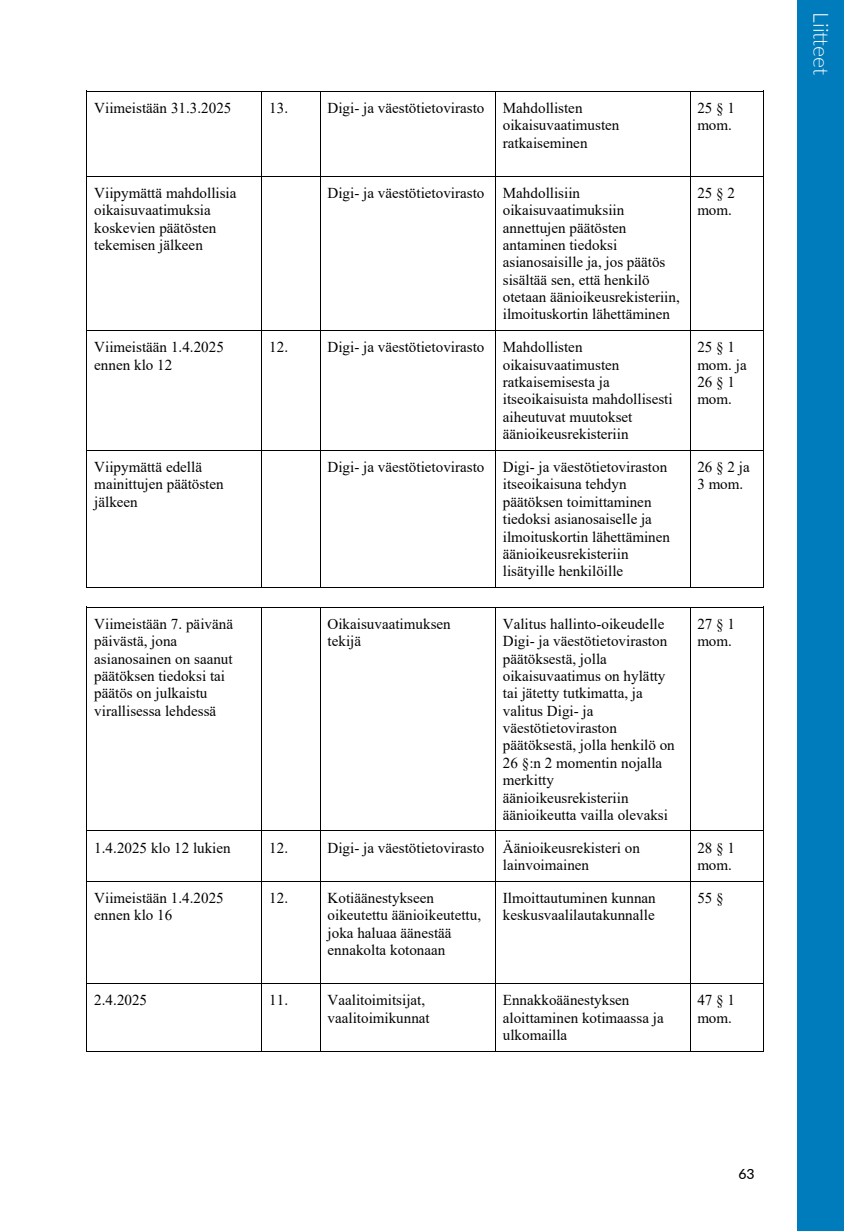
<style>
.page{position:relative;width:844px;height:1231px;background:#fff}
.page>*{position:absolute;margin:0;border:0;box-sizing:border-box;transform-origin:0 0}
.t1{font:300 21px "Lato";color:#fff}
.t2{font:15.05px/17.3px "Times New Roman";color:#000}
.t3{font:500 14px "Lato";color:#000}
</style>
<div class="page">
<hr style="left:87px;top:91px;width:174px;height:1px;background:#000">
<hr style="left:262px;top:91px;width:58px;height:1px;background:#000">
<hr style="left:320px;top:91px;width:175px;height:1px;background:#000">
<hr style="left:495px;top:91px;width:194px;height:1px;background:#000">
<hr style="left:690px;top:91px;width:73px;height:1px;background:#000">
<hr style="left:86px;top:99px;width:1px;height:77px;background:#000">
<hr style="left:261px;top:99px;width:1px;height:77px;background:#000">
<hr style="left:320px;top:99px;width:1px;height:77px;background:#000">
<hr style="left:495px;top:99px;width:1px;height:77px;background:#000">
<hr style="left:689px;top:99px;width:1px;height:77px;background:#000">
<hr style="left:763px;top:99px;width:1px;height:77px;background:#000">
<hr style="left:87px;top:176px;width:174px;height:1px;background:#000">
<hr style="left:262px;top:176px;width:58px;height:1px;background:#000">
<hr style="left:320px;top:176px;width:175px;height:1px;background:#000">
<hr style="left:495px;top:176px;width:194px;height:1px;background:#000">
<hr style="left:690px;top:176px;width:73px;height:1px;background:#000">
<hr style="left:86px;top:184px;width:1px;height:146px;background:#000">
<hr style="left:261px;top:184px;width:1px;height:146px;background:#000">
<hr style="left:320px;top:184px;width:1px;height:146px;background:#000">
<hr style="left:495px;top:184px;width:1px;height:146px;background:#000">
<hr style="left:689px;top:184px;width:1px;height:146px;background:#000">
<hr style="left:763px;top:184px;width:1px;height:146px;background:#000">
<hr style="left:87px;top:330px;width:174px;height:1px;background:#000">
<hr style="left:262px;top:330px;width:58px;height:1px;background:#000">
<hr style="left:320px;top:330px;width:175px;height:1px;background:#000">
<hr style="left:495px;top:330px;width:194px;height:1px;background:#000">
<hr style="left:690px;top:330px;width:73px;height:1px;background:#000">
<hr style="left:86px;top:338px;width:1px;height:112px;background:#000">
<hr style="left:261px;top:338px;width:1px;height:112px;background:#000">
<hr style="left:320px;top:338px;width:1px;height:112px;background:#000">
<hr style="left:495px;top:338px;width:1px;height:112px;background:#000">
<hr style="left:689px;top:338px;width:1px;height:112px;background:#000">
<hr style="left:763px;top:338px;width:1px;height:112px;background:#000">
<hr style="left:87px;top:450px;width:174px;height:1px;background:#000">
<hr style="left:262px;top:450px;width:58px;height:1px;background:#000">
<hr style="left:320px;top:450px;width:175px;height:1px;background:#000">
<hr style="left:495px;top:450px;width:194px;height:1px;background:#000">
<hr style="left:690px;top:450px;width:73px;height:1px;background:#000">
<hr style="left:86px;top:458px;width:1px;height:129px;background:#000">
<hr style="left:87px;top:587px;width:174px;height:1px;background:#000">
<hr style="left:261px;top:458px;width:1px;height:129px;background:#000">
<hr style="left:262px;top:587px;width:58px;height:1px;background:#000">
<hr style="left:320px;top:458px;width:1px;height:129px;background:#000">
<hr style="left:320px;top:587px;width:175px;height:1px;background:#000">
<hr style="left:495px;top:458px;width:1px;height:129px;background:#000">
<hr style="left:495px;top:587px;width:194px;height:1px;background:#000">
<hr style="left:689px;top:458px;width:1px;height:129px;background:#000">
<hr style="left:690px;top:587px;width:73px;height:1px;background:#000">
<hr style="left:763px;top:458px;width:1px;height:129px;background:#000">
<hr style="left:87px;top:606px;width:174px;height:1px;background:#000">
<hr style="left:262px;top:606px;width:58px;height:1px;background:#000">
<hr style="left:320px;top:606px;width:175px;height:1px;background:#000">
<hr style="left:495px;top:606px;width:194px;height:1px;background:#000">
<hr style="left:690px;top:606px;width:73px;height:1px;background:#000">
<hr style="left:86px;top:614px;width:1px;height:216px;background:#000">
<hr style="left:261px;top:614px;width:1px;height:216px;background:#000">
<hr style="left:320px;top:614px;width:1px;height:216px;background:#000">
<hr style="left:495px;top:614px;width:1px;height:216px;background:#000">
<hr style="left:689px;top:614px;width:1px;height:216px;background:#000">
<hr style="left:763px;top:614px;width:1px;height:216px;background:#000">
<hr style="left:87px;top:830px;width:174px;height:1px;background:#000">
<hr style="left:262px;top:830px;width:58px;height:1px;background:#000">
<hr style="left:320px;top:830px;width:175px;height:1px;background:#000">
<hr style="left:495px;top:830px;width:194px;height:1px;background:#000">
<hr style="left:690px;top:830px;width:73px;height:1px;background:#000">
<hr style="left:86px;top:838px;width:1px;height:42px;background:#000">
<hr style="left:261px;top:838px;width:1px;height:42px;background:#000">
<hr style="left:320px;top:838px;width:1px;height:42px;background:#000">
<hr style="left:495px;top:838px;width:1px;height:42px;background:#000">
<hr style="left:689px;top:838px;width:1px;height:42px;background:#000">
<hr style="left:763px;top:838px;width:1px;height:42px;background:#000">
<hr style="left:87px;top:880px;width:174px;height:1px;background:#000">
<hr style="left:262px;top:880px;width:58px;height:1px;background:#000">
<hr style="left:320px;top:880px;width:175px;height:1px;background:#000">
<hr style="left:495px;top:880px;width:194px;height:1px;background:#000">
<hr style="left:690px;top:880px;width:73px;height:1px;background:#000">
<hr style="left:86px;top:888px;width:1px;height:95px;background:#000">
<hr style="left:261px;top:888px;width:1px;height:95px;background:#000">
<hr style="left:320px;top:888px;width:1px;height:95px;background:#000">
<hr style="left:495px;top:888px;width:1px;height:95px;background:#000">
<hr style="left:689px;top:888px;width:1px;height:95px;background:#000">
<hr style="left:763px;top:888px;width:1px;height:95px;background:#000">
<hr style="left:87px;top:983px;width:174px;height:1px;background:#000">
<hr style="left:262px;top:983px;width:58px;height:1px;background:#000">
<hr style="left:320px;top:983px;width:175px;height:1px;background:#000">
<hr style="left:495px;top:983px;width:194px;height:1px;background:#000">
<hr style="left:690px;top:983px;width:73px;height:1px;background:#000">
<hr style="left:86px;top:991px;width:1px;height:59px;background:#000">
<hr style="left:87px;top:1050px;width:174px;height:1px;background:#000">
<hr style="left:261px;top:991px;width:1px;height:59px;background:#000">
<hr style="left:262px;top:1050px;width:58px;height:1px;background:#000">
<hr style="left:320px;top:991px;width:1px;height:59px;background:#000">
<hr style="left:320px;top:1050px;width:175px;height:1px;background:#000">
<hr style="left:495px;top:991px;width:1px;height:59px;background:#000">
<hr style="left:495px;top:1050px;width:194px;height:1px;background:#000">
<hr style="left:689px;top:991px;width:1px;height:59px;background:#000">
<hr style="left:690px;top:1050px;width:73px;height:1px;background:#000">
<hr style="left:763px;top:991px;width:1px;height:59px;background:#000">
<div style="left:796px;top:0;width:47px;height:1230px;background:#007bbb"></div>
<p class="t2" style="left:94px;top:99px;width:139px">Viimeistään 31.3.2025</p>
<p class="t2" style="left:269px;top:99px;width:20px">13.</p>
<p class="t2" style="left:502px;top:99px;width:118px;text-indent:-175px">Digi- ja väestötietovirasto Mahdollisten oikaisuvaatimusten ratkaiseminen</p>
<p class="t2" style="left:697px;top:99px;width:39px">25 § 1 mom.</p>
<p class="t2" style="left:94px;top:184px;width:144px">Viipymättä mahdollisia oikaisuvaatimuksia koskevien päätösten tekemisen jälkeen</p>
<p class="t2" style="left:502px;top:184px;width:178px;text-indent:-175px">Digi- ja väestötietovirasto Mahdollisiin oikaisuvaatimuksiin annettujen päätösten antaminen tiedoksi asianosaisille ja, jos päätös sisältää sen, että henkilö otetaan äänioikeusrekisteriin, ilmoituskortin lähettäminen</p>
<p class="t2" style="left:697px;top:184px;width:39px">25 § 2 mom.</p>
<p class="t2" style="left:94px;top:338px;width:131px">Viimeistään 1.4.2025 ennen klo 12</p>
<p class="t2" style="left:269px;top:338px;width:20px">12.</p>
<p class="t2" style="left:502px;top:338px;width:171px;text-indent:-175px">Digi- ja väestötietovirasto Mahdollisten oikaisuvaatimusten ratkaisemisesta ja itseoikaisuista mahdollisesti aiheutuvat muutokset äänioikeusrekisteriin</p>
<p class="t2" style="left:697px;top:338px;width:51px">25 § 1 mom. ja<br>26 § 1 mom.</p>
<p class="t2" style="left:94px;top:458px;width:131px">Viipymättä edellä mainittujen päätösten jälkeen</p>
<p class="t2" style="left:502px;top:458px;width:169px;text-indent:-175px">Digi- ja väestötietovirasto Digi- ja väestötietoviraston itseoikaisuna tehdyn päätöksen toimittaminen tiedoksi asianosaiselle ja ilmoituskortin lähettäminen äänioikeusrekisteriin lisätyille henkilöille</p>
<p class="t2" style="left:697px;top:458px;width:54px">26 § 2 ja<br>3 mom.</p>
<p class="t2" style="left:94px;top:614px;width:140px">Viimeistään 7. päivänä päivästä, jona asianosainen on saanut päätöksen tiedoksi tai päätös on julkaistu virallisessa lehdessä</p>
<p class="t2" style="left:327px;top:614px;width:125px">Oikaisuvaatimuksen tekijä</p>
<p class="t2" style="left:502px;top:614px;width:173px">Valitus hallinto-oikeudelle<br>Digi- ja väestötietoviraston päätöksestä, jolla oikaisuvaatimus on hylätty tai jätetty tutkimatta, ja valitus Digi- ja väestötietoviraston päätöksestä, jolla henkilö on<br>26 §:n 2 momentin nojalla merkitty äänioikeusrekisteriin äänioikeutta vailla olevaksi</p>
<p class="t2" style="left:697px;top:614px;width:39px">27§1 mom.</p>
<p class="t2" style="left:94px;top:838px;width:138px">1.4.2025 klo 12 lukien</p>
<p class="t2" style="left:269px;top:838px;width:20px">12.</p>
<p class="t2" style="left:502px;top:838px;width:138px;text-indent:-175px">Digi- ja väestötietovirasto Äänioikeusrekisteri on lainvoimainen</p>
<p class="t2" style="left:697px;top:838px;width:39px">28 § 1 mom.</p>
<p class="t2" style="left:94px;top:888px;width:131px">Viimeistään 1.4.2025 ennen klo 16</p>
<p class="t2" style="left:269px;top:888px;width:20px">12.</p>
<p class="t2" style="left:327px;top:888px;width:155px">Kotiäänestykseen oikeutettu äänioikeutettu, joka haluaa äänestää ennakolta kotonaan</p>
<p class="t2" style="left:502px;top:888px;width:154px">Ilmoittautuminen kunnan keskusvaalilautakunnalle</p>
<p class="t2" style="left:697px;top:888px;width:28px">55 §</p>
<p class="t2" style="left:94px;top:991px;width:54px">2.4.2025</p>
<p class="t2" style="left:269px;top:991px;width:20px">11.</p>
<p class="t2" style="left:327px;top:991px;width:104px">Vaalitoimitsijat, vaalitoimikunnat</p>
<p class="t2" style="left:502px;top:991px;width:162px">Ennakkoäänestyksen aloittaminen kotimaassa ja ulkomailla</p>
<p class="t2" style="left:697px;top:991px;width:39px">47 § 1 mom.</p>
<p class="t3" style="left:738px;top:1163px;width:18px">63</p>
<h1 class="t1" style="left:835px;top:12px;width:64px;rotate:90deg">Liitteet</h1>
</div>
